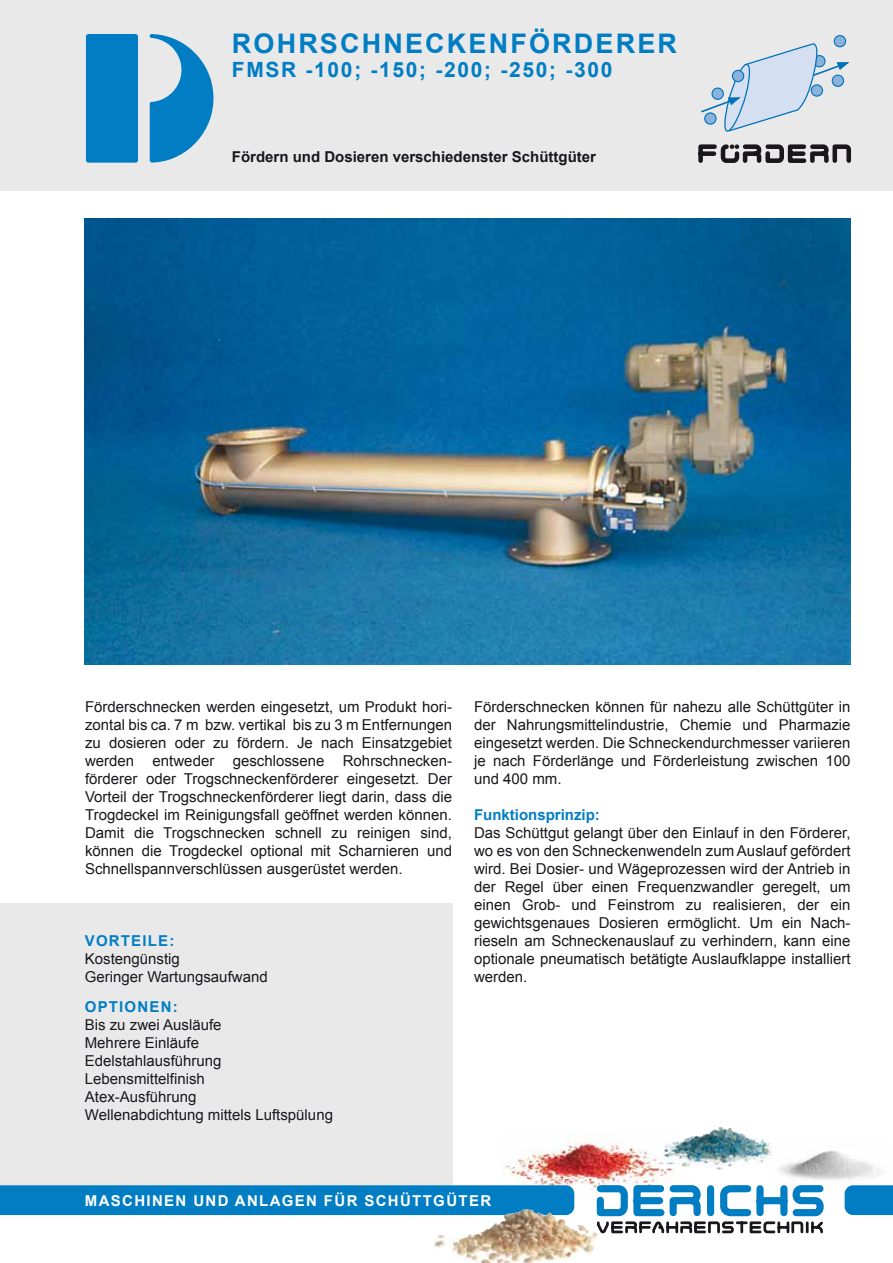
<style>
.page{position:relative;width:893px;height:1263px;background:#fff}
.page>*{position:absolute;margin:0;border:0;box-sizing:border-box;transform-origin:0 0}
.t1{font:700 27px "Arial";letter-spacing:.08em;color:#007dc3}
.t2{font:700 21px "Arial";letter-spacing:.08em;color:#007dc3}
.t3{font:15px/18px "Arial";color:#1a171c;text-align:justify}
.t4{font:700 15px "Arial";color:#1a171c}
.t5{font:700 15px "Arial";letter-spacing:.09em;color:#fff}
.t6{font:700 15px "Arial";letter-spacing:.08em;color:#007dc3}
.t7{font:700 15px "Arial";color:#007dc3}
</style>
<div class="page">
<div style="left:0;top:904px;width:453px;height:282px;background:#e9e9ea"></div>
<img style="left:505px;top:1132px;width:158px;height:68px">
<img style="left:663px;top:1127px;width:109px;height:49px">
<img style="left:778px;top:1150px;width:103px;height:42px">
<svg style="left:593px;top:1181px;width:234px;height:54px"></svg>
<div style="left:0;top:1185px;width:574px;height:30px;background:#007dc3"></div>
<svg style="left:845px;top:1185px;width:48px;height:30px"></svg>
<img style="left:487px;top:1209px;width:39px;height:20px">
<div style="left:0;top:0;width:893px;height:191px;background:#e9e9ea"></div>
<svg style="left:86px;top:34px;width:128px;height:129px"></svg>
<img style="left:85px;top:218px;width:766px;height:447px">
<div style="left:834px;top:36px;width:11px;height:11px;background:#8ab2db;border-radius:50%"></div>
<div style="left:834px;top:35px;width:12px;height:12px;border:1px solid #0071b9;border-radius:50%"></div>
<svg style="left:701px;top:42px;width:148px;height:90px"></svg>
<svg style="left:698px;top:144px;width:154px;height:19px"></svg>
<h1 class="t1" style="left:232px;top:26px;width:447px">ROHRSCHNECKENFÖRDERER</h1>
<h2 class="t2" style="left:232px;top:56px;width:382px">FMSR -100; -150; -200; -250; -300</h2>
<p class="t4" style="left:232px;top:146px;width:366px">Fördern und Dosieren verschiedenster Schüttgüter</p>
<p class="t3" style="left:85px;top:697px;width:368px">Förderschnecken werden eingesetzt, um Produkt hori&shy;zontal bis ca. 7 m bzw. vertikal bis zu 3 m Entfernungen zu dosieren oder zu fördern. Je nach Einsatzgebiet werden entweder geschlossene Rohrschnecken&shy;förderer oder Trogschneckenförderer eingesetzt. Der Vorteil der Trogschneckenförderer liegt darin, dass die Trogdeckel im Reinigungsfall geöffnet werden können.<br>Damit die Trogschnecken schnell zu reinigen sind, können die Trogdeckel optional mit Scharnieren und Schnellspannverschlüssen ausgerüstet werden.</p>
<p class="t3" style="left:474px;top:697px;width:378px">Förderschnecken können für nahezu alle Schüttgüter in der Nahrungsmittelindustrie, Chemie und Pharmazie eingesetzt werden. Die Schneckendurchmesser variieren je nach Förderlänge und Förderleistung zwischen 100 und 400 mm.</p>
<p class="t7" style="left:474px;top:804px;width:127px">Funktionsprinzip:</p>
<p class="t3" style="left:474px;top:823px;width:378px">Das Schüttgut gelangt über den Einlauf in den Förderer, wo es von den Schneckenwendeln zum Auslauf gefördert wird. Bei Dosier- und Wägeprozessen wird der Antrieb in der Regel über einen Frequenzwandler geregelt, um einen Grob- und Feinstrom zu realisieren, der ein gewichtsgenaues Dosieren ermöglicht. Um ein Nach&shy;rieseln am Schneckenauslauf zu verhindern, kann eine optionale pneumatisch betätigte Auslaufklappe installiert werden.</p>
<p class="t6" style="left:85px;top:931px;width:91px">VORTEILE:</p>
<p class="t3" style="left:85px;top:950px;width:184px">Kostengünstig<br>Geringer Wartungsaufwand</p>
<p class="t6" style="left:85px;top:997px;width:94px">OPTIONEN:</p>
<p class="t3" style="left:85px;top:1016px;width:250px;text-align:left">Bis zu zwei Ausläufe<br>Mehrere Einläufe<br>Edelstahlausführung<br>Lebensmittelfinish<br>Atex-Ausführung<br>Wellenabdichtung mittels Luftspülung</p>
<p class="t5" style="left:85px;top:1191px;width:408px">MASCHINEN UND ANLAGEN FÜR SCHÜTTGÜTER</p>
</div>
